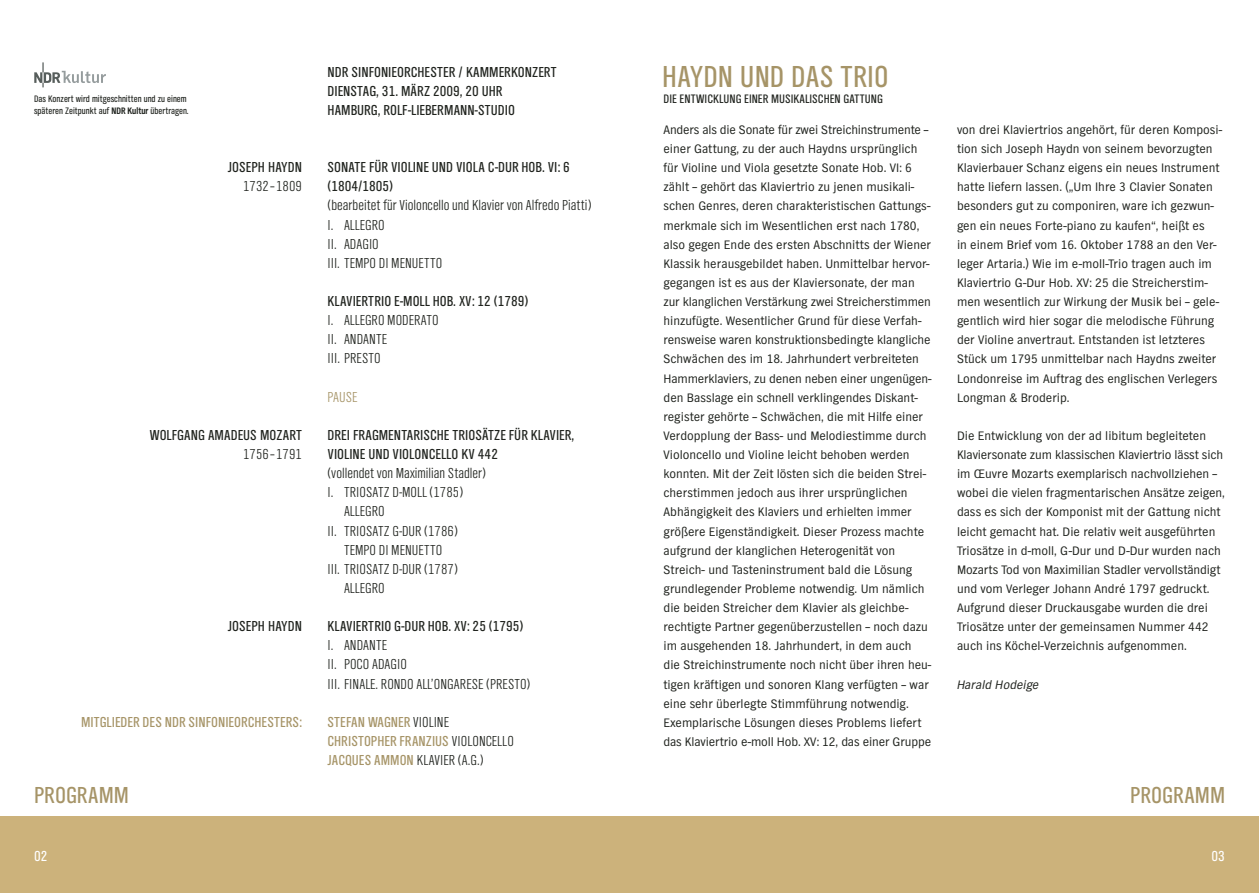
<style>
.page{position:relative;width:1259px;height:893px;background:#fff}
.page>*{position:absolute;margin:0;border:0;box-sizing:border-box;transform-origin:0 0}
.t1{font:31.5px "NDR Sans Cond";color:#a69467}
.t2{font:24px "NDR Sans Cond";color:#a69467}
.t3{font:300 15px/19.2px "NDR Sans Cond";color:#20231e}
.t4{font:15px/19.2px "NDR Sans Cond";color:#20231e}
.t5{font:15px/19.2px "NDR Sans Cond";color:#a69467}
.t6{font:300 15px "NDR Sans Cond";color:#a69467}
.t7{font:15px "NDR Sans Cond";color:#fff}
.t8{font:12.75px/19.2px "NDR Sans";color:#20231e}
.t9{font:12.75px "NDR Sans Cond";color:#20231e}
.t10{font:italic 12.75px "NDR Sans";color:#20231e}
.t11{font:9.75px/12.8px "NDR Sans Cond";color:#20231e}
.s1{font-weight:700}
.s2{font-weight:300;color:#20231e}
</style>
<div class="page">
<div style="left:0;top:816px;width:1259px;height:77px;background:#ccb27b"></div>
<svg style="left:34px;top:62px;width:72px;height:25px"></svg>
<p class="t11" style="left:34px;top:93px;width:156px">Das Konzert wird mitgeschnitten und zu einem späteren Zeitpunkt auf <span class="s1">NDR Kultur</span> übertragen.</p>
<p class="t4" style="left:228px;top:159px;width:75px">JOSEPH HAYDN</p>
<p class="t3" style="left:243px;top:178px;width:60px">1732–1809</p>
<p class="t4" style="left:150px;top:426px;width:154px">WOLFGANG AMADEUS MOZART</p>
<p class="t3" style="left:243px;top:446px;width:60px">1756–1791</p>
<p class="t4" style="left:228px;top:618px;width:75px">JOSEPH HAYDN</p>
<p class="t5" style="left:81px;top:713px;width:222px">MITGLIEDER DES NDR SINFONIEORCHESTERS:</p>
<h2 class="t2" style="left:34px;top:786px;width:96px">PROGRAMM</h2>
<p class="t4" style="left:327px;top:63px;width:230px">NDR SINFONIEORCHESTER / KAMMERKONZERT<br>DIENSTAG, 31. MÄRZ 2009, 20 UHR<br>HAMBURG, ROLF-LIEBERMANN-STUDIO</p>
<p class="t4" style="left:327px;top:159px;width:244px">SONATE FÜR VIOLINE UND VIOLA C-DUR HOB. VI: 6 (1804/1805)</p>
<p class="t3" style="left:327px;top:197px;width:265px">(bearbeitet für Violoncello und Klavier von Alfredo Piatti)<br>I. ALLEGRO<br>II. ADAGIO<br>III. TEMPO DI MENUETTO</p>
<p class="t4" style="left:327px;top:292px;width:202px">KLAVIERTRIO E-MOLL HOB. XV: 12 (1789)</p>
<p class="t3" style="left:327px;top:312px;width:113px">I. ALLEGRO MODERATO<br>II. ANDANTE<br>III. PRESTO</p>
<p class="t6" style="left:327px;top:392px;width:32px">PAUSE</p>
<p class="t4" style="left:327px;top:426px;width:248px">DREI FRAGMENTARISCHE TRIOSÄTZE FÜR KLAVIER,<br>VIOLINE UND VIOLONCELLO KV 442</p>
<p class="t3" style="left:327px;top:465px;width:160px">(vollendet von Maximilian Stadler)</p>
<p class="t3" style="left:327px;top:484px;width:137px">I. TRIOSATZ D-MOLL (1785)</p>
<p class="t3" style="left:344px;top:503px;width:42px">ALLEGRO</p>
<p class="t3" style="left:327px;top:522px;width:132px">II. TRIOSATZ G-DUR (1786)</p>
<p class="t3" style="left:344px;top:541px;width:100px">TEMPO DI MENUETTO</p>
<p class="t3" style="left:327px;top:561px;width:132px">III. TRIOSATZ D-DUR (1787)</p>
<p class="t3" style="left:344px;top:580px;width:42px">ALLEGRO</p>
<p class="t4" style="left:327px;top:618px;width:197px">KLAVIERTRIO G-DUR HOB. XV: 25 (1795)</p>
<p class="t3" style="left:327px;top:637px;width:204px">I. ANDANTE<br>II. POCO ADAGIO<br>III. FINALE. RONDO ALL’ONGARESE (PRESTO)</p>
<p class="t5" style="left:327px;top:713px;width:188px">STEFAN WAGNER <span class="s2">VIOLINE<br></span>CHRISTOPHER FRANZIUS <span class="s2">VIOLONCELLO<br></span>JACQUES AMMON <span class="s2">KLAVIER (A.G.)</span></p>
<h1 class="t1" style="left:662px;top:64px;width:228px">HAYDN UND DAS TRIO</h1>
<p class="t9" style="left:663px;top:94px;width:221px">DIE ENTWICKLUNG EINER MUSIKALISCHEN GATTUNG</p>
<p class="t8" style="left:663px;top:121px;width:269px">Anders als die Sonate für zwei Streichinstrumente – einer Gattung, zu der auch Haydns ursprünglich für Violine und Viola gesetzte Sonate Hob. VI: 6 zählt – gehört das Klaviertrio zu jenen musikali&shy;schen Genres, deren charakteristischen Gattungs&shy;merkmale sich im Wesentlichen erst nach 1780, also gegen Ende des ersten Abschnitts der Wiener Klassik herausgebildet haben. Unmittelbar hervor&shy;gegangen ist es aus der Klaviersonate, der man zur klanglichen Verstärkung zwei Streicherstimmen hinzufügte. Wesentlicher Grund für diese Verfah&shy;rensweise waren konstruktionsbedingte klangli che Schwächen des im 18. Jahrhundert verbreiteten Hammerklaviers, zu denen neben einer ungenügen&shy;den Basslage ein schnell verklingendes Diskant&shy;register gehörte – Schwächen, die mit Hilfe einer Verdopplung der Bass- und Melodiestimme durch Violoncello und Violine leicht behoben werden konnten. Mit der Zeit lösten sich die beiden Strei&shy;cherstimmen jedoch aus ihrer ursprünglichen Abhängigkeit des Klaviers und erhielten immer größere Eigenständigkeit. Dieser Prozess machte aufgrund der klanglichen Heterogenität von Streich- und Tasteninstrument bald die Lösung grundlegender Probleme notwendig. Um nämlich die beiden Streicher dem Klavier als gleichbe&shy;rechtigte Partner gegenüberzustellen – noch dazu im ausgehenden 18. Jahrhundert, in dem auch<br>die Streichinstrumente noch nicht über ihren heu&shy;tigen kräftigen und sonoren Klang verfügten – war eine sehr überlegte Stimmführung notwendig.<br>Exemplarische Lösungen dieses Problems liefert das Klaviertrio e-moll Hob. XV: 12, das einer Gruppe</p>
<p class="t8" style="left:957px;top:121px;width:267px">von drei Klaviertrios angehört, für deren Komposi&shy;tion sich Joseph Haydn von seinem bevorzugten Klavierbauer Schanz eigens ein neues Instrument hatte liefern lassen. („Um Ihre 3 Clavier Sonaten besonders gut zu componiren, ware ich gezwun&shy;gen ein neues Forte-piano zu kaufen“, heißt es<br>in einem Brief vom 16. Oktober 1788 an den Ver&shy;leger Artaria.) Wie im e-moll-Trio tragen auch im Klaviertrio G-Dur Hob. XV: 25 die Streicherstim&shy;men wesentlich zur Wirkung der Musik bei – gele&shy;gentlich wird hier sogar die melodische Führung der Violine an vertraut. Entstanden ist letzteres Stück um 1795 unmittelbar nach Haydns zweiter Londonreise im Auftrag des englischen Verlegers Longman &amp; Broderip.</p>
<p class="t8" style="left:957px;top:427px;width:269px">Die Entwicklung von der ad libitum begleiteten Klaviersonate zum klassischen Klaviertrio lässt sich im Œuvre Mozarts exemplarisch nachvollziehen – wobei die vielen fragmentarischen Ansätze zeigen, dass es sich der Komponist mit der Gattung nicht leicht gemacht hat. Die relativ weit ausgeführten Triosätze in d-moll, G-Dur und D-Dur wurden nach Mozarts Tod von Maximilian Stadler vervollständigt und vom Verleger Johann André 1797 gedruckt.<br>Aufgrund dieser Druckausgabe wurden die drei Triosätze unter der gemeinsamen Nummer 442 auch ins Köchel-Verzeichnis aufgenommen.</p>
<p class="t10" style="left:957px;top:680px;width:83px">Harald Hodeige</p>
<h2 class="t2" style="left:1130px;top:786px;width:96px">PROGRAMM</h2>
<p class="t7" style="left:34px;top:850px;width:15px">02</p>
<p class="t7" style="left:1211px;top:850px;width:15px">03</p>
</div>
